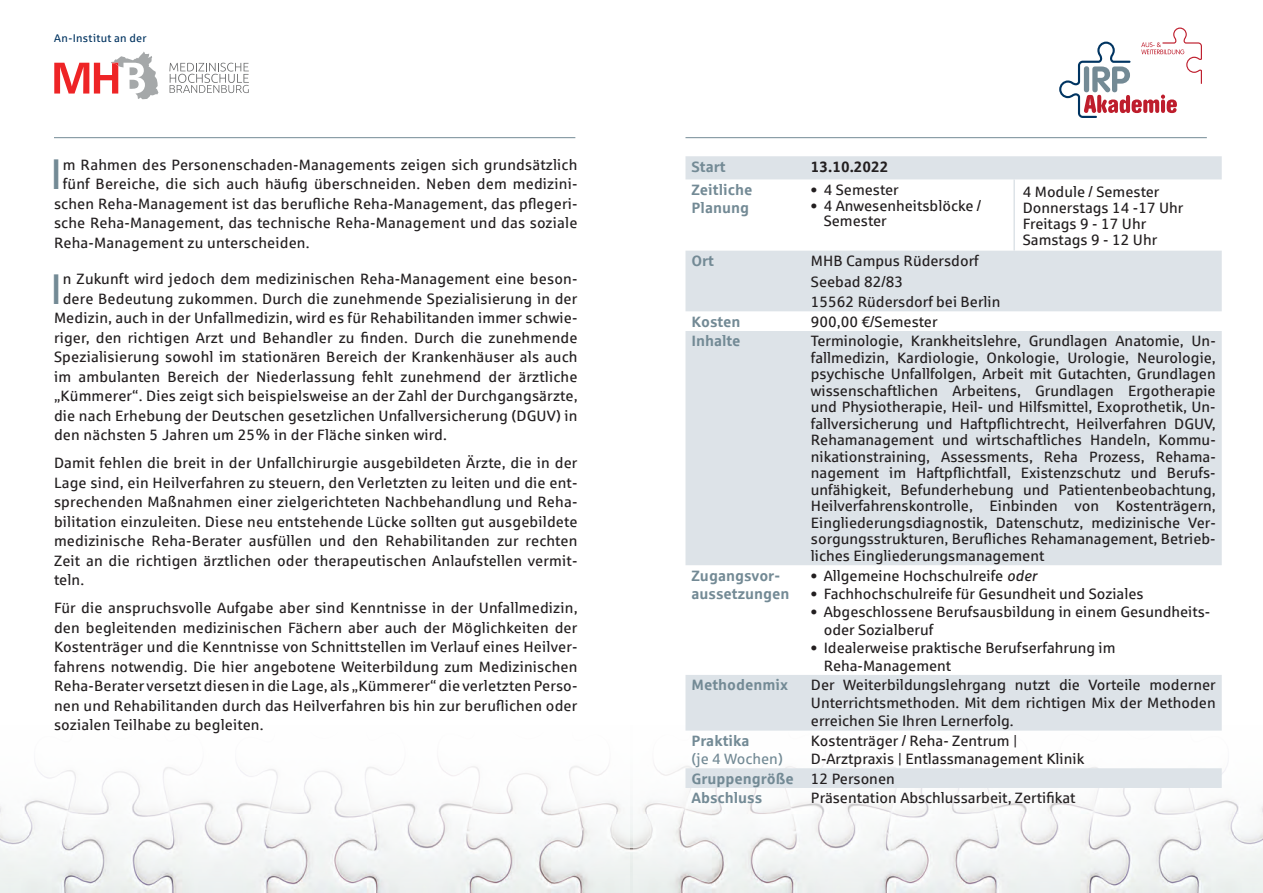
<style>
.page{position:relative;width:1263px;height:893px;background:#fff}
.page>*{position:absolute;margin:0;border:0;box-sizing:border-box;transform-origin:0 0}
.Fließtext{font:43.05px "Sparkasse Rg";color:#738a95}
.Fließtext-2{font:15px/16.5px "Sparkasse Rg";letter-spacing:.01em;color:#231f20}
.Fließtext-3{font:700 15px/18px "Sparkasse Rg";color:#738a95}
.Fließtext-4{font:15px/18px "Sparkasse Rg";color:#738a95}
.Fließtext-5{font:700 15px "Sparkasse Rg";color:#231f20}
.t1{font:11.25px "Sparkasse Rg";letter-spacing:.025em;color:#003360}
.s1{font-style:italic}
.s2{font-weight:700}
</style>
<div class="page">
<img style="left:0;top:760px;width:1263px;height:133px">
<svg style="left:685px;top:156px;width:537px;height:632px;fill:#dde3e8"></svg>
<hr style="left:1013px;top:179px;width:2px;height:72px;background:#dde3e8">
<svg style="left:169px;top:63px;width:80px;height:30px"></svg>
<svg style="left:54px;top:52px;width:104px;height:47px"></svg>
<hr style="left:685px;top:137px;width:522px;height:1px;background:#738a95">
<hr style="left:54px;top:137px;width:521px;height:1px;background:#738a95">
<svg style="left:1059px;top:28px;width:143px;height:90px"></svg>
<p class="t1" style="left:54px;top:32px;width:94px">An-Institut an der</p>
<p class="Fließtext" style="left:50px;top:148px;width:14px">I</p>
<p class="Fließtext-2" style="left:63px;top:156px;width:516px">m Rahmen des Personenschaden-Managements zeigen sich grundsätzlich</p>
<p class="Fließtext-2" style="left:63px;top:175px;width:516px">fünf Bereiche, die sich auch häufig überschneiden. Neben dem medizini-</p>
<p class="Fließtext-2" style="left:54px;top:195px;width:525px">schen Reha-Management ist das berufliche Reha-Management, das pflegeri-</p>
<p class="Fließtext-2" style="left:54px;top:214px;width:525px">sche Reha-Management, das technische Reha-Management und das soziale</p>
<p class="Fließtext-2" style="left:54px;top:234px;width:257px">Reha-Management zu unterscheiden.</p>
<p class="Fließtext" style="left:50px;top:262px;width:14px">I</p>
<p class="Fließtext-2" style="left:63px;top:270px;width:516px">n Zukunft wird jedoch dem medizinischen Reha-Management eine beson-</p>
<p class="Fließtext-2" style="left:63px;top:290px;width:516px">dere Bedeutung zukommen. Durch die zunehmende Spezialisierung in der</p>
<p class="Fließtext-2" style="left:54px;top:309px;width:525px">Medizin, auch in der Unfallmedizin, wird es für Rehabilitanden immer schwie-</p>
<p class="Fließtext-2" style="left:54px;top:329px;width:525px">riger, den richtigen Arzt und Behandler zu finden. Durch die zunehmende</p>
<p class="Fließtext-2" style="left:54px;top:348px;width:525px">Spezialisierung sowohl im stationären Bereich der Krankenhäuser als auch</p>
<p class="Fließtext-2" style="left:54px;top:368px;width:525px">im ambulanten Bereich der Niederlassung fehlt zunehmend der ärztliche</p>
<p class="Fließtext-2" style="left:54px;top:387px;width:525px">„Kümmerer“. Dies zeigt sich beispielsweise an der Zahl der Durchgangsärzte,</p>
<p class="Fließtext-2" style="left:54px;top:407px;width:525px">die nach Erhebung der Deutschen gesetzlichen Unfallversicherung (DGUV) in</p>
<p class="Fließtext-2" style="left:54px;top:426px;width:394px">den nächsten 5 Jahren um 25% in der Fläche sinken wird.</p>
<p class="Fließtext-2" style="left:54px;top:453px;width:525px;line-height:19.5px;text-align:justify">Damit fehlen die breit in der Unfallchirurgie ausgebildeten Ärzte, die in der Lage sind, ein Heilverfahren zu steuern, den Verletzten zu leiten und die ent&shy;sprechenden Maßnahmen einer zielgerichteten Nachbehandlung und Reha&shy;bilitation einzuleiten. Diese neu entstehende Lücke sollten gut ausgebildete medizinische Reha-Berater ausfüllen und den Rehabilitanden zur rechten Zeit an die richtigen ärztlichen oder therapeutischen Anlaufstellen vermit&shy;teln.</p>
<p class="Fließtext-2" style="left:54px;top:598px;width:525px;line-height:19.5px;text-align:justify">Für die anspruchsvolle Aufgabe aber sind Kenntnisse in der Unfallmedizin, den begleitenden medizinischen Fächern aber auch der Möglichkeiten der Kostenträger und die Kenntnisse von Schnittstellen im Verlauf eines Heilver&shy;fahrens notwendig. Die hier angebotene Weiterbildung zum Medizinischen Reha-Berater versetzt diesen in die Lage, als „Kümmerer“ die verletzten Perso&shy;nen und Rehabilitanden durch das Heilverfahren bis hin zur beruflichen oder sozialen Teilhabe zu begleiten.</p>
<p class="Fließtext-3" style="left:691px;top:157px;width:36px">Start</p>
<p class="Fließtext-5" style="left:811px;top:157px;width:79px">13.10.2022</p>
<p class="Fließtext-3" style="left:691px;top:180px;width:62px">Zeitliche<br>Planung</p>
<p class="Fließtext-2" style="left:811px;top:181px;width:89px">• 4 Semester</p>
<p class="Fließtext-2" style="left:824px;top:198px;width:159px;line-height:15px;text-indent:-13px">• 4 Anwesenheitsblöcke /<br>Semester</p>
<p class="Fließtext-2" style="left:1023px;top:183px;width:138px">4 Module / Semester</p>
<p class="Fließtext-2" style="left:1023px;top:199px;width:162px">Donnerstags 14 -17 Uhr</p>
<p class="Fließtext-2" style="left:1023px;top:215px;width:125px">Freitags 9 - 17 Uhr</p>
<p class="Fließtext-2" style="left:1023px;top:231px;width:136px">Samstags 9 - 12 Uhr</p>
<p class="Fließtext-3" style="left:691px;top:251px;width:24px">Ort</p>
<p class="Fließtext-2" style="left:811px;top:252px;width:169px">MHB Campus Rüdersdorf</p>
<p class="Fließtext-2" style="left:811px;top:273px;width:94px">Seebad 82/83</p>
<p class="Fließtext-2" style="left:811px;top:293px;width:191px">15562 Rüdersdorf bei Berlin</p>
<p class="Fließtext-3" style="left:691px;top:312px;width:50px">Kosten</p>
<p class="Fließtext-2" style="left:811px;top:313px;width:128px">900,00 €/Semester</p>
<p class="Fließtext-3" style="left:691px;top:332px;width:50px">Inhalte</p>
<p class="Fließtext-2" style="left:811px;top:333px;width:406px;text-align:justify">Terminologie, Krankheitslehre, Grundlagen Anatomie, Un&shy;fallmedizin, Kardiologie, Onkologie, Urologie, Neurologie, psychische Unfallfolgen, Arbeit mit Gutachten, Grundlagen wissenschaftlichen Arbeitens, Grundlagen Ergotherapie und Physiotherapie, Heil- und Hilfsmittel, Exoprothetik, Un&shy;fallversicherung und Haftpflichtrecht, Heilverfahren DGUV, Rehamanagement und wirtschaftliches Handeln, Kommu&shy;nikationstraining, Assessments, Reha Prozess, Rehama&shy;nagement im Haftpflichtfall, Existenzschutz und Berufs&shy;unfähigkeit, Befunderhebung und Patientenbeobachtung, Heilverfahrenskontrolle, Einbinden von Kostenträgern, Eingliederungsdiagnostik, Datenschutz, medizinische Ver&shy;sorgungsstrukturen, Berufliches Rehamanagement, Betrieb&shy;liches Eingliederungsmanagement</p>
<p class="Fließtext-3" style="left:691px;top:566px;width:99px">Zugangsvor&shy;aussetzungen</p>
<p class="Fließtext-2" style="left:811px;top:567px;width:228px">• Allgemeine Hochschulreife <span class="s1">oder</span></p>
<p class="Fließtext-2" style="left:811px;top:585px;width:334px">• Fachhochschulreife für Gesundheit und Soziales</p>
<p class="Fließtext-2" style="left:824px;top:602px;width:388px;line-height:18px;text-indent:-13px">• Abgeschlossene Berufsausbildung in einem Gesundheits&shy;oder Sozialberuf</p>
<p class="Fließtext-2" style="left:824px;top:638px;width:293px;line-height:18px;text-indent:-13px">• Idealerweise praktische Berufserfahrung im<br>Reha-Management</p>
<p class="Fließtext-3" style="left:691px;top:675px;width:98px">Methodenmix</p>
<p class="Fließtext-2" style="left:811px;top:676px;width:406px;line-height:18px;text-align:justify">Der Weiterbildungslehrgang nutzt die Vorteile moderner Unterrichtsmethoden. Mit dem richtigen Mix der Methoden erreichen Sie Ihren Lernerfolg.</p>
<p class="Fließtext-4" style="left:691px;top:731px;width:93px"><span class="s2">Praktika<br></span>(je 4 Wochen)</p>
<p class="Fließtext-2" style="left:811px;top:731px;width:275px;line-height:18px">Kostenträger / Reha- Zentrum |<br>D-Arztpraxis | Entlassmanagement Klinik</p>
<p class="Fließtext-3" style="left:691px;top:769px;width:104px">Gruppengröße</p>
<p class="Fließtext-2" style="left:811px;top:770px;width:85px">12 Personen</p>
<p class="Fließtext-3" style="left:691px;top:789px;width:72px">Abschluss</p>
<p class="Fließtext-2" style="left:811px;top:789px;width:266px">Präsentation Abschlussarbeit, Zertifikat</p>
</div>
